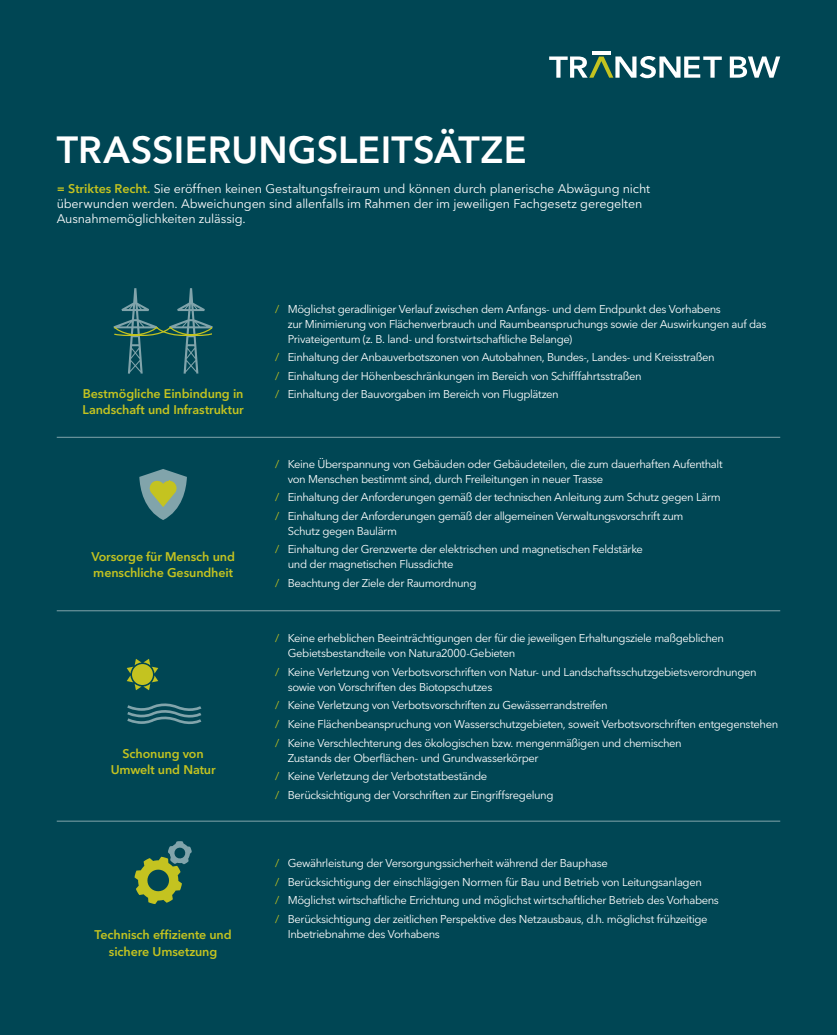
<style>
.page{position:relative;width:837px;height:1035px;background:#fff}
.page>*{position:absolute;margin:0;border:0;box-sizing:border-box;transform-origin:0 0}
.t1{font:600 37.5px "Avenir Next LT Pro";letter-spacing:.005em;color:#fff}
.t2{font:12.5px/15px "Avenir Next LT Pro";letter-spacing:-.015em;color:#fff}
.t3{font:600 12.5px/16.2px "Avenir Next LT Pro";letter-spacing:-.01em;color:#c4c320}
.t4{font:11.25px/18.6px "Avenir Next LT Pro";letter-spacing:-.035em;color:#fff}
.s1{font-weight:600;color:#c4c320}
.s2{color:#c4c320}
</style>
<div class="page">
<div style="left:0;top:0;width:836px;height:1035px;background:#004654"></div>
<svg style="left:729px;top:56px;width:51px;height:22px"></svg>
<hr style="left:592px;top:51px;width:18px;height:3px;background:#fff">
<svg style="left:549px;top:56px;width:172px;height:22px"></svg>
<hr style="left:57px;top:437px;width:723px;height:1px;background:#81a4ab">
<hr style="left:57px;top:610px;width:723px;height:1px;background:#81a4ab">
<hr style="left:57px;top:821px;width:723px;height:1px;background:#81a4ab">
<svg style="left:139px;top:469px;width:48px;height:51px"></svg>
<svg style="left:134px;top:841px;width:58px;height:63px"></svg>
<svg style="left:113px;top:288px;width:100px;height:85px"></svg>
<svg style="left:127px;top:703px;width:74px;height:21px"></svg>
<svg style="left:127px;top:659px;width:31px;height:31px"></svg>
<h1 class="t1" style="left:57px;top:127px;width:471px">TRASSIERUNGSLEITSÄTZE</h1>
<p class="t2" style="left:57px;top:181px;width:594px"><span class="s1">= Striktes Recht.</span> Sie eröffnen keinen Gestaltungsfreiraum und können durch planerische Abwägung nicht überwunden werden. Abweichungen sind allenfalls im Rahmen der im jeweiligen Fachgesetz geregelten<br>Ausnahmemöglichkeiten zulässig.</p>
<p class="t3" style="left:82px;top:385px;width:163px">Bestmögliche Einbindung in<br>Landschaft und Infrastruktur</p>
<p class="t3" style="left:91px;top:548px;width:145px">Vorsorge für Mensch und menschliche Gesundheit</p>
<p class="t3" style="left:111px;top:745px;width:106px;text-align:center">Schonung von<br>Umwelt und Natur</p>
<p class="t3" style="left:94px;top:926px;width:139px;text-align:center">Technisch effiziente und sichere Umsetzung</p>
<p class="t4" style="left:288px;top:301px;width:480px;line-height:15px;text-indent:-13px"><span class="s2">/</span> Möglichst geradliniger Verlauf zwischen dem Anfangs- und dem Endpunkt des Vorhabens<br>zur Minimierung von Flächenverbrauch und Raumbeanspruchungs sowie der Auswirkungen auf das<br>Privateigentum (z. B. land- und forstwirtschaftliche Belange)</p>
<p class="t4" style="left:275px;top:348px;width:441px"><span class="s2">/</span> Einhaltung der Anbauverbotszonen von Autobahnen, Bundes-, Landes- und Kreisstraßen <span class="s2">/</span> Einhaltung der Höhenbeschränkungen im Bereich von Schifffahrtsstraßen<br><span class="s2">/</span> Einhaltung der Bauvorgaben im Bereich von Flugplätzen</p>
<p class="t4" style="left:288px;top:456px;width:436px;line-height:15px;text-indent:-13px"><span class="s2">/</span> Keine Überspannung von Gebäuden oder Gebäudeteilen, die zum dauerhaften Aufenthalt von Menschen bestimmt sind, durch Freileitungen in neuer Trasse</p>
<p class="t4" style="left:275px;top:488px;width:447px"><span class="s2">/</span> Einhaltung der Anforderungen gemäß der technischen Anleitung zum Schutz gegen Lärm <span class="s2">/</span> Einhaltung der Anforderungen gemäß der allgemeinen Verwaltungsvorschrift zum</p>
<p class="t4" style="left:275px;top:522px;width:369px;text-indent:13px">Schutz gegen Baulärm<br><span class="s2">/</span> Einhaltung der Grenzwerte der elektrischen und magnetischen Feldstärke</p>
<p class="t4" style="left:275px;top:555px;width:203px;text-indent:13px">und der magnetischen Flussdichte<br><span class="s2">/</span> Beachtung der Ziele der Raumordnung</p>
<p class="t4" style="left:288px;top:631px;width:437px;line-height:15px;text-indent:-13px"><span class="s2">/</span> Keine erheblichen Beeinträchtigungen der für die jeweiligen Erhaltungsziele maßgeblichen<br>Gebietsbestandteile von Natura2000-Gebieten</p>
<p class="t4" style="left:288px;top:664px;width:470px;line-height:15px;text-indent:-13px"><span class="s2">/</span> Keine Verletzung von Verbotsvorschriften von Natur- und Landschaftsschutzgebietsverordnungen sowie von Vorschriften des Biotopschutzes</p>
<p class="t4" style="left:275px;top:696px;width:504px"><span class="s2">/</span> Keine Verletzung von Verbotsvorschriften zu Gewässerrandstreifen<br><span class="s2">/</span> Keine Flächenbeanspruchung von Wasserschutzgebieten, soweit Verbotsvorschriften entgegenstehen <span class="s2">/</span> Keine Verschlechterung des ökologischen bzw. mengenmäßigen und chemischen</p>
<p class="t4" style="left:275px;top:748px;width:280px;text-indent:13px">Zustands der Oberflächen- und Grundwasserkörper<br><span class="s2">/</span> Keine Verletzung der Verbotstatbestände<br><span class="s2">/</span> Berücksichtigung der Vorschriften zur Eingriffsregelung</p>
<p class="t4" style="left:275px;top:854px;width:445px"><span class="s2">/</span> Gewährleistung der Versorgungssicherheit während der Bauphase<br><span class="s2">/</span> Berücksichtigung der einschlägigen Normen für Bau und Betrieb von Leitungsanlagen<br><span class="s2">/</span> Möglichst wirtschaftliche Errichtung und möglichst wirtschaftlicher Betrieb des Vorhabens <span class="s2">/</span> Berücksichtigung der zeitlichen Perspektive des Netzausbaus, d.h. möglichst frühzeitige</p>
<p class="t4" style="left:288px;top:924px;width:153px">Inbetriebnahme des Vorhabens</p>
</div>
